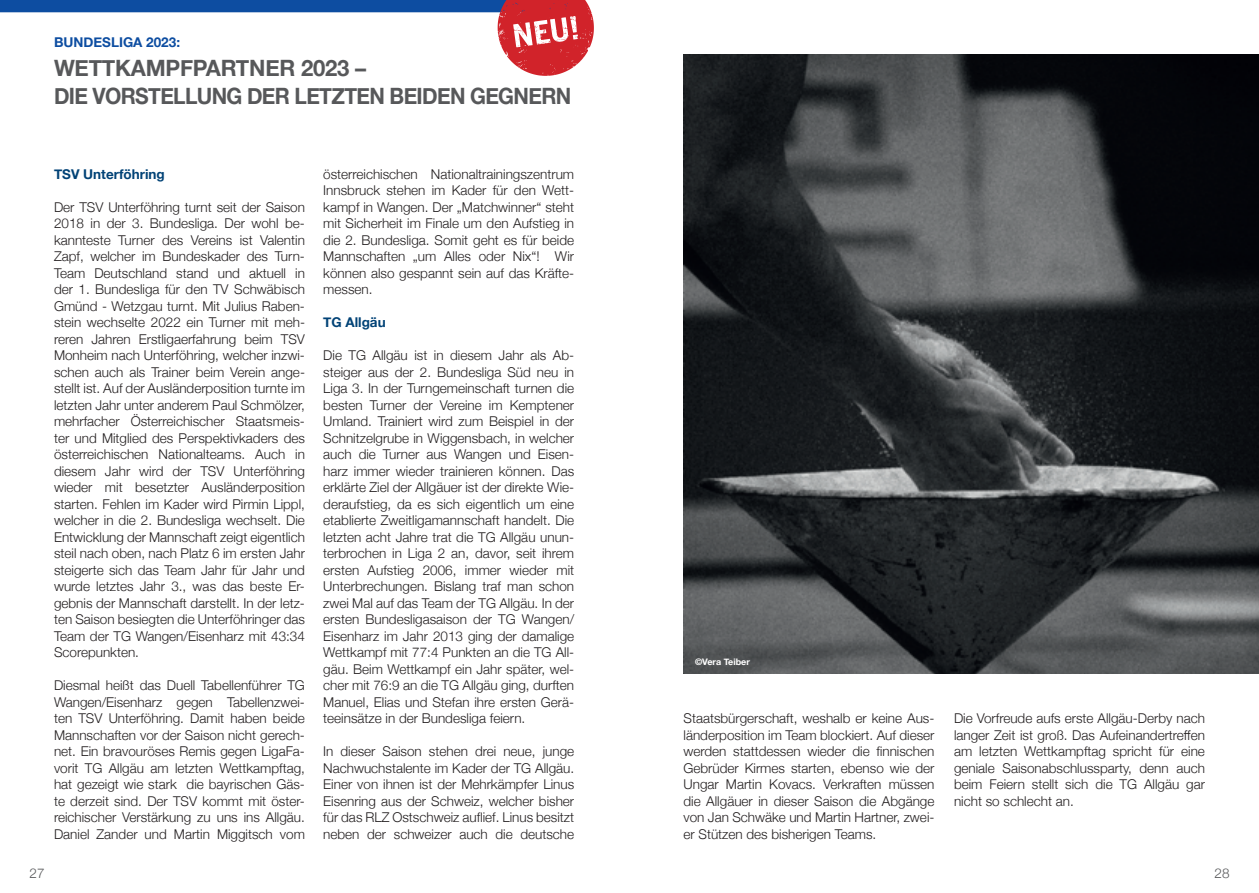
<style>
.page{position:relative;width:1259px;height:893px;background:#fff}
.page>*{position:absolute;margin:0;border:0;box-sizing:border-box;transform-origin:0 0}
.t1{font:700 22.5px/28.5px "Helvetica Neue";letter-spacing:-.03em;color:#57585a}
.t2{font:300 13.5px/16.5px "Helvetica Neue";color:#231f20;text-align:justify}
.t3{font:700 13.5px "Helvetica Neue";color:#014276}
.t4{font:700 13.5px "Helvetica Neue";color:#0d4da1}
.t5{font:300 13.5px "Helvetica Neue";color:#57585a}
.t6{font:700 9px "Helvetica Neue";color:#fff}
</style>
<div class="page">
<img style="left:683px;top:54px;width:576px;height:620px">
<div style="left:0;top:0;width:578px;height:12px;background:#0d4da1"></div>
<svg style="left:497px;top:0;width:97px;height:76px"></svg>
<p class="t4" style="left:54px;top:31px;width:128px">BUNDESLIGA 2023:</p>
<h1 class="t1" style="left:54px;top:54px;width:519px">WETTKAMPFPARTNER 2023 –<br>DIE VORSTELLUNG DER LETZTEN BEIDEN GEGNERN</h1>
<p class="t3" style="left:54px;top:163px;width:112px">TSV Unterföhring</p>
<p class="t2" style="left:54px;top:198px;width:252px">Der TSV Unterföhring turnt seit der Saison 2018 in der 3. Bundesliga. Der wohl be&shy;kannteste Turner des Vereins ist Valentin Zapf, welcher im Bundeskader des Turn-Team Deutschland stand und aktuell in der 1. Bundesliga für den TV Schwäbisch Gmünd - Wetzgau turnt. Mit Julius Raben&shy;stein wechselte 2022 ein Turner mit meh&shy;reren Jahren Erstligaerfahrung beim TSV Monheim nach Unterföhring, welcher inzwi&shy;schen auch als Trainer beim Verein ange&shy;stellt ist. Auf der Ausländerposition turnte im letzten Jahr unter anderem Paul Schmölzer, mehrfacher Österreichischer Staatsmeis&shy;ter und Mitglied des Perspektivkaders des österreichischen Nationalteams. Auch in diesem Jahr wird der TSV Unterföhring wieder mit besetzter Ausländerposition starten. Fehlen im Kader wird Pirmin Lippl, welcher in die 2. Bundesliga wechselt. Die Entwicklung der Mannschaft zeigt eigentlich steil nach oben, nach Platz 6 im ersten Jahr steigerte sich das Team Jahr für Jahr und wurde letztes Jahr 3., was das beste Er&shy;gebnis der Mannschaft darstellt. In der letz&shy;ten Saison besiegten die Unterföhringer das Team der TG Wangen/Eisenharz mit 43:34<br>Scorepunkten.</p>
<p class="t2" style="left:54px;top:676px;width:252px">Diesmal heißt das Duell Tabellenführer TG Wangen/Eisenharz gegen Tabellenzwei&shy;ten TSV Unterföhring. Damit haben beide Mannschaften vor der Saison nicht gerech&shy;net. Ein bravouröses Remis gegen LigaFa&shy;vorit TG Allgäu am letzten Wettkampftag, hat gezeigt wie stark die bayrischen Gäs&shy;te derzeit sind. Der TSV kommt mit öster&shy;reichischer Verstärkung zu uns ins Allgäu.<br>Daniel Zander und Martin Miggitsch vom</p>
<p class="t2" style="left:323px;top:165px;width:252px">österreichischen Nationaltrainingszentrum Innsbruck stehen im Kader für den Wett&shy;kampf in Wangen. Der „Matchwinner“ steht mit Sicherheit im Finale um den Aufstieg in die 2. Bundesliga. Somit geht es für beide Mannschaften „um Alles oder Nix“! Wir können also gespannt sein auf das Kräfte&shy;messen.</p>
<p class="t3" style="left:323px;top:312px;width:64px">TG Allgäu</p>
<p class="t2" style="left:323px;top:346px;width:252px">Die TG Allgäu ist in diesem Jahr als Ab&shy;steiger aus der 2. Bundesliga Süd neu in Liga 3. In der Turngemeinschaft turnen die besten Turner der Vereine im Kemptener Umland. Trainiert wird zum Beispiel in der Schnitzelgrube in Wiggensbach, in welcher auch die Turner aus Wangen und Eisen&shy;harz immer wieder trainieren können. Das erklärte Ziel der Allgäuer ist der direkte Wie&shy;deraufstieg, da es sich eigentlich um eine etablierte Zweitligamannschaft handelt. Die letzten acht Jahre trat die TG Allgäu unun&shy;terbrochen in Liga 2 an, davor, seit ihrem ersten Aufstieg 2006, immer wieder mit Unterbrechungen. Bislang traf man schon zwei Mal auf das Team der TG Allgäu. In der ersten Bundesligasaison der TG Wangen/ Eisenharz im Jahr 2013 ging der damalige Wettkampf mit 77:4 Punkten an die TG All&shy;gäu. Beim Wettkampf ein Jahr später, wel&shy;cher mit 76:9 an die TG Allgäu ging, durften Manuel, Elias und Stefan ihre ersten Gerä&shy;teeinsätze in der Bundesliga feiern.</p>
<p class="t2" style="left:323px;top:742px;width:252px">In dieser Saison stehen drei neue, junge Nachwuchstalente im Kader der TG Allgäu.<br>Einer von ihnen ist der Mehrkämpfer Linus Eisenring aus der Schweiz, welcher bisher für das RLZ Ostschweiz auflief. Linus besitzt neben der schweizer auch die deutsche</p>
<p class="t6" style="left:695px;top:654px;width:56px">©Vera Teiber</p>
<p class="t2" style="left:683px;top:709px;width:252px">Staatsbürgerschaft, weshalb er keine Aus&shy;länderposition im Team blockiert. Auf dieser werden stattdessen wieder die finnischen Gebrüder Kirmes starten, ebenso wie der Ungar Martin Kovacs. Verkraften müssen die Allgäuer in dieser Saison die Abgänge von Jan Schwäke und Martin Hartner, zwei&shy;er Stützen des bisherigen Teams.</p>
<p class="t2" style="left:954px;top:709px;width:252px">Die Vorfreude aufs erste Allgäu-Derby nach langer Zeit ist groß. Das Aufeinandertreffen am letzten Wettkampftag spricht für eine geniale Saisonabschlussparty, denn auch beim Feiern stellt sich die TG Allgäu gar nicht so schlecht an.</p>
<p class="t5" style="left:30px;top:863px;width:17px">27</p>
<p class="t5" style="left:1214px;top:863px;width:17px">28</p>
</div>
